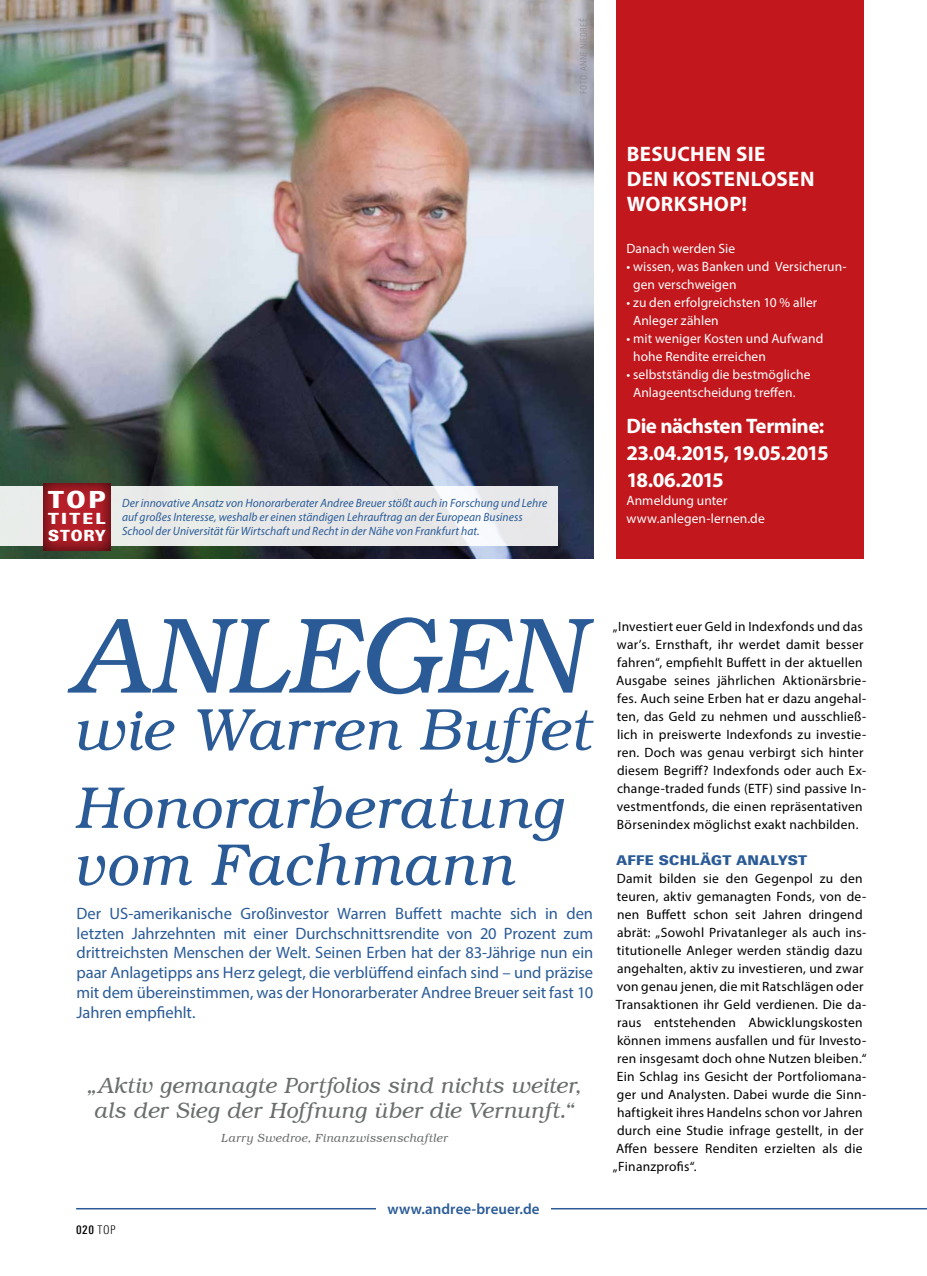
<style>
.page{position:relative;width:927px;height:1276px;background:#fff}
.page>*{position:absolute;margin:0;border:0;box-sizing:border-box;transform-origin:0 0}
.t1{font:italic 300 109.5px "Bookman";letter-spacing:-.035em;color:#2a5b97}
.t2{font:italic 300 60px/78.3px "Bookman";letter-spacing:-.005em;color:#2a5b97}
.t3{font:900 23.7px "Linotype Univers 830";color:#fff}
.t4{font:italic 300 22.5px/25.5px "Bookman";letter-spacing:-.01em;color:#6b6e6e;text-align:center}
.t5{font:700 21px/27px "Myriad Pro";letter-spacing:-.015em;color:#fff}
.t6{font:700 21px/25.2px "Myriad Pro";letter-spacing:.02em;color:#fff}
.t7{font:16.5px/19.8px "Myriad Pro";letter-spacing:-.005em;color:#2a5b97;text-align:justify}
.t8{font:900 15.45px/16.5px "Linotype Univers 830";letter-spacing:.1em;color:#fff;scale:1.05 1}
.t9{font:600 15px "Myriad Pro";letter-spacing:.005em;color:#2a5b97}
.t10{font:13.5px/18px "Myriad Pro";letter-spacing:.02em;color:#000}
.t11{font:13.5px/18px "Myriad Pro";letter-spacing:.005em;color:#fff}
.t12{font:900 13.5px "Linotype Univers 830";letter-spacing:.03em;color:#2a5b97}
.t13{font:italic 12px/14.4px "Myriad Pro";letter-spacing:.005em;color:#2a5b97;scale:.96 1}
.t14{font:italic 300 12px "Bookman";letter-spacing:.01em;color:#6b6e6e}
.t15{font:500 12px "Linotype Univers 520 Cn";color:#000}
.t16{font:300 9px "Linotype Univers 320 Cn";letter-spacing:.03em;color:#878787}
.s1{font-family:"Linotype Univers 320 Cn";font-weight:300}
</style>
<div class="page">
<hr style="left:76px;top:1208px;width:851px;height:1px;background:#2a5b97">
<div style="left:376px;top:1196px;width:175px;height:23px;background:#fff"></div>
<div style="left:617px;top:0;width:247px;height:559px;background:#c2171c"></div>
<img style="left:0;top:0;width:593px;height:559px">
<svg style="left:0;top:487px;width:558px;height:59px;background:#e9eaea"></svg>
<div style="left:42px;top:480px;width:71px;height:71px;background:#000;opacity:.75"></div>
<p class="t16" style="left:579px;top:94px;width:77px;rotate:-90deg">FOTO: ANNE NIEDREÉ</p>
<h3 class="t3" style="left:48px;top:484px;width:59px">TOP</h3>
<p class="t8" style="left:48px;top:510px;width:56px">TITEL<br>STORY</p>
<p class="t13" style="left:122px;top:495px;width:444px">Der innovative Ansatz von Honorarberater Andree Breuer stößt auch in Forschung und Lehre auf großes Interesse, weshalb er einen ständigen Lehrauftrag an der European Business<br>School der Universität für Wirtschaft und Recht in der Nähe von Frankfurt hat.</p>
<h3 class="t6" style="left:627px;top:140px;width:189px">BESUCHEN SIE<br>DEN KOSTENLOSEN<br>WORKSHOP!</h3>
<p class="t11" style="left:626px;top:239px;width:110px">Danach werden Sie</p>
<p class="t11" style="left:633px;top:257px;width:215px;text-indent:-7px">• wissen, was Banken und Versicherun&shy;gen verschweigen</p>
<p class="t11" style="left:633px;top:293px;width:186px;text-indent:-7px">• zu den erfolgreichsten 10 % aller<br>Anleger zählen</p>
<p class="t11" style="left:633px;top:329px;width:192px;text-indent:-7px">• mit weniger Kosten und Aufwand hohe Rendite erreichen</p>
<p class="t11" style="left:633px;top:365px;width:179px;text-indent:-7px">• selbstständig die bestmögliche<br>Anlageentscheidung treffen.</p>
<h3 class="t5" style="left:626px;top:411px;width:204px">Die nächsten Termine:<br>23.04.2015, 19.05.2015<br>18.06.2015</h3>
<p class="t11" style="left:626px;top:491px;width:140px">Anmeldung unter www.anlegen-lernen.de</p>
<h1 class="t1" style="left:76px;top:590px;width:515px">ANLEGEN</h1>
<h2 class="t2" style="left:76px;top:689px;width:519px">wie Warren Buffet<br>Honorarberatung</h2>
<h2 class="t2" style="left:76px;top:825px;width:442px">vom Fachmann</h2>
<p class="t7" style="left:77px;top:903px;width:518px">Der US-amerikanische Großinvestor Warren Buffett machte sich in den letzten Jahrzehnten mit einer Durchschnittsrendite von 20 Prozent zum drittreichsten Menschen der Welt. Seinen Erben hat der 83-Jährige nun ein paar Anlagetipps ans Herz gelegt, die verblüffend einfach sind – und präzise mit dem übereinstimmen, was der Honorarberater Andree Breuer seit fast 10<br>Jahren empfiehlt.</p>
<h3 class="t4" style="left:87px;top:1072px;width:497px">„Aktiv gemanagte Portfolios sind nichts weiter, als der Sieg der Hoffnung über die Vernunft.“</h3>
<p class="t14" style="left:222px;top:1131px;width:228px">Larry Swedroe, Finanzwissenschaftler</p>
<p class="t15" style="left:76px;top:1222px;width:41px">020 <span class="s1">TOP</span></p>
<p class="t9" style="left:387px;top:1199px;width:154px">www.andree-breuer.de</p>
<p class="t10" style="left:613px;top:617px;width:255px">„Investiert euer Geld in Indexfonds und das war’s. Ernsthaft, ihr werdet damit besser fahren“, empfiehlt Buffett in der aktuellen Ausgabe seines jährlichen Aktionärsbrie&shy;fes. Auch seine Erben hat er dazu angehal&shy;ten, das Geld zu nehmen und ausschließ&shy;lich in preiswerte Indexfonds zu investie&shy;ren. Doch was genau verbirgt sich hinter diesem Begriff? Indexfonds oder auch Ex&shy;change-traded funds (ETF) sind passive In&shy;vestmentfonds, die einen repräsentativen Börsenindex möglichst exakt nachbilden.</p>
<p class="t12" style="left:616px;top:851px;width:192px">AFFE SCHLÄGT ANALYST</p>
<p class="t10" style="left:617px;top:869px;width:247px">Damit bilden sie den Gegenpol zu den</p>
<p class="t10" style="left:617px;top:887px;width:251px">teuren, aktiv gemanagten Fonds, von de-</p>
<p class="t10" style="left:617px;top:905px;width:247px">nen Buffett schon seit Jahren dringend</p>
<p class="t10" style="left:617px;top:923px;width:251px">abrät: „Sowohl Privatanleger als auch ins-</p>
<p class="t10" style="left:617px;top:941px;width:247px">titutionelle Anleger werden ständig dazu</p>
<p class="t10" style="left:617px;top:959px;width:248px">angehalten, aktiv zu investieren, und zwar</p>
<p class="t10" style="left:617px;top:977px;width:248px">von genau jenen, die mit Ratschlägen oder</p>
<p class="t10" style="left:616px;top:995px;width:252px">Transaktionen ihr Geld verdienen. Die da-</p>
<p class="t10" style="left:617px;top:1013px;width:247px">raus entstehenden Abwicklungskosten</p>
<p class="t10" style="left:617px;top:1031px;width:251px">können immens ausfallen und für Investo-</p>
<p class="t10" style="left:617px;top:1049px;width:251px">ren insgesamt doch ohne Nutzen bleiben.“</p>
<p class="t10" style="left:617px;top:1067px;width:251px">Ein Schlag ins Gesicht der Portfoliomana-</p>
<p class="t10" style="left:617px;top:1085px;width:251px">ger und Analysten. Dabei wurde die Sinn-</p>
<p class="t10" style="left:617px;top:1103px;width:247px">haftigkeit ihres Handelns schon vor Jahren</p>
<p class="t10" style="left:617px;top:1121px;width:248px">durch eine Studie infrage gestellt, in der</p>
<p class="t10" style="left:616px;top:1139px;width:248px">Affen bessere Renditen erzielten als die</p>
<p class="t10" style="left:613px;top:1157px;width:85px">„Finanzprofis“.</p>
</div>
